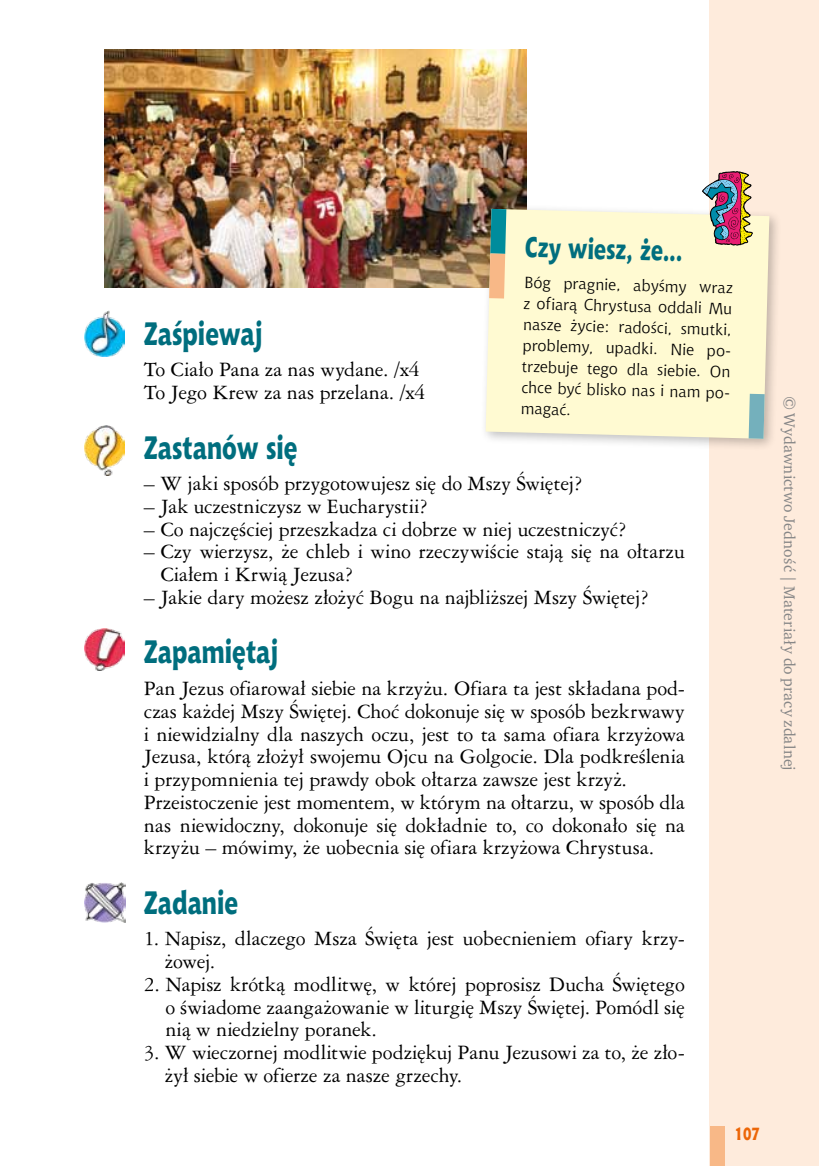
<style>
.page{position:relative;width:819px;height:1166px;background:#fff}
.page>*{position:absolute;margin:0;border:0;box-sizing:border-box;transform-origin:0 0}
.t1{font:31.5px "Chianti X Bd PL";color:#006e7e;scale:.75 1}
.t2{font:28px "Chianti X Bd PL";color:#006e7e;scale:.75 1}
.t3{font:19.25px/22.8px "Ameri Garmnd PL";letter-spacing:-.005em;color:#000}
.t4{font:17.5px "Chianti X Bd PL";color:#ec6608;scale:.75 1}
.t5{font:15.75px/21.2px "Chianti PL";color:#000}
.t6{font:15.75px "Charter ITC Pro";letter-spacing:.01em;color:#878787}
</style>
<div class="page">
<div style="left:709px;top:0;width:110px;height:1166px;background:#feebdc"></div>
<div style="left:709px;top:1126px;width:15px;height:40px;background:#f8b887"></div>
<img style="left:84px;top:628px;width:40px;height:43px">
<img style="left:84px;top:882px;width:41px;height:41px">
<img style="left:84px;top:425px;width:40px;height:51px">
<img style="left:84px;top:311px;width:40px;height:46px">
<img style="left:104px;top:50px;width:422px;height:237px">
<div style="left:479px;top:203px;width:303px;height:249px;background:#000;opacity:.25"></div>
<div style="left:485px;top:209px;width:284px;height:230px;background:#fffad2"></div>
<svg style="left:748px;top:394px;width:16px;height:45px"></svg>
<svg style="left:489px;top:209px;width:17px;height:89px;background:#83a28f"></svg>
<svg style="left:702px;top:172px;width:50px;height:73px"></svg>
<h2 class="t2" style="left:525px;top:230px;width:211px;rotate:1deg">Czy wiesz, że...</h2>
<p class="t5" style="left:524px;top:271px;width:213px;rotate:2deg">Bóg pragnie, abyśmy wraz z ofiarą Chrystusa oddali Mu nasze życie: radości, smutki, problemy, upadki. Nie po&shy;trzebuje tego dla siebie. On chce być blisko nas i nam po&shy;magać.</p>
<h1 class="t1" style="left:144px;top:314px;width:160px">Zaśpiewaj</h1>
<p class="t3" style="left:144px;top:358px;width:283px">To Ciało Pana za nas wydane. /x4<br>To Jego Krew za nas przelana. /x4</p>
<h1 class="t1" style="left:144px;top:428px;width:206px">Zastanów się</h1>
<p class="t3" style="left:144px;top:472px;width:440px">– W jaki sposób przygotowujesz się do Mszy Świętej?</p>
<p class="t3" style="left:144px;top:494px;width:285px">– Jak uczestniczysz w Eucharystii?</p>
<p class="t3" style="left:144px;top:517px;width:484px">– Co najczęściej przeszkadza ci dobrze w niej uczestniczyć?</p>
<p class="t3" style="left:160px;top:540px;width:526px;text-indent:-16px">– Czy wierzysz, że chleb i wino rzeczywiście stają się na ołtarzu<br>Ciałem i Krwią Jezusa?</p>
<p class="t3" style="left:144px;top:585px;width:506px">– Jakie dary możesz złożyć Bogu na najbliższej Mszy Świętej?</p>
<h1 class="t1" style="left:144px;top:632px;width:181px">Zapamiętaj</h1>
<p class="t3" style="left:144px;top:676px;width:542px">Pan Jezus ofiarował siebie na krzyżu. Ofiara ta jest składana pod&shy;czas każdej Mszy Świętej. Choć dokonuje się w sposób bezkrwawy i niewidzialny dla naszych oczu, jest to ta sama ofiara krzyżowa Jezusa, którą złożył swojemu Ojcu na Golgocie. Dla podkreślenia i przypomnienia tej prawdy obok ołtarza zawsze jest krzyż.<br>Przeistoczenie jest momentem, w którym na ołtarzu, w sposób dla nas niewidoczny, dokonuje się dokładnie to, co dokonało się na krzyżu – mówimy, że uobecnia się ofiara krzyżowa Chrystusa.</p>
<h1 class="t1" style="left:144px;top:883px;width:127px">Zadanie</h1>
<p class="t3" style="left:165px;top:927px;width:520px;text-indent:-21px">1. Napisz, dlaczego Msza Święta jest uobecnieniem ofiary krzy&shy;żowej.</p>
<p class="t3" style="left:165px;top:972px;width:521px;text-align:justify;text-indent:-21px">2. Napisz krótką modlitwę, w której poprosisz Ducha Świętego o świadome zaangażowanie w liturgię Mszy Świętej. Pomódl się nią w niedzielny poranek.</p>
<p class="t3" style="left:165px;top:1040px;width:521px;text-indent:-21px">3. W wieczornej modlitwie podziękuj Panu Jezusowi za to, że zło&shy;żył siebie w ofierze za nasze grzechy.</p>
<p class="t4" style="left:734px;top:1123px;width:35px">107</p>
<p class="t6" style="left:799px;top:395px;width:377px;rotate:90deg">© Wydawnictwo Jedność | Materiały do pracy zdalnej</p>
</div>
